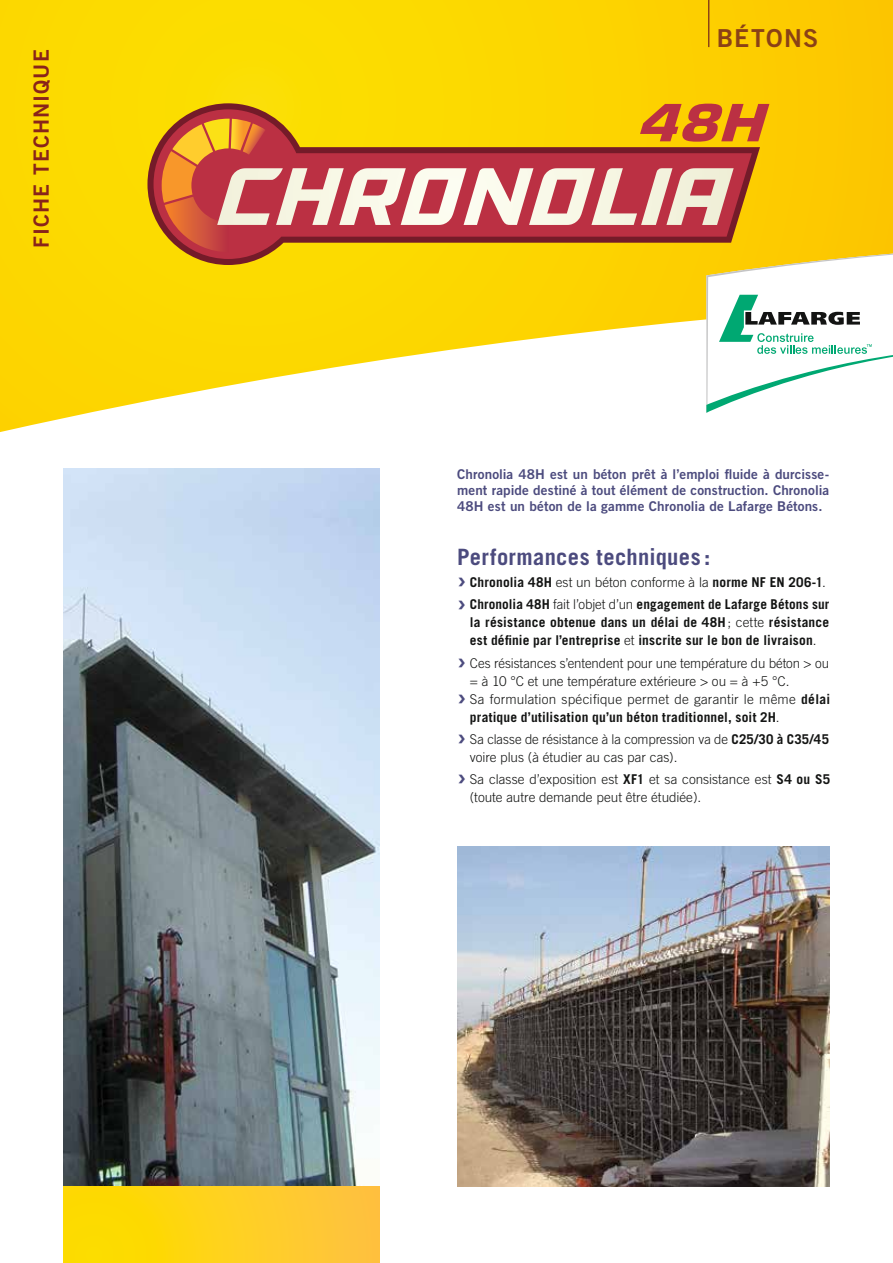
<style>
.page{position:relative;width:893px;height:1263px;background:#fff}
.page>*{position:absolute;margin:0;border:0;box-sizing:border-box;transform-origin:0 0}
.t1{font:24.75px "Trade Gothic Bold Two";letter-spacing:.055em;color:#6e1f1c}
.t2{font:700 22.5px "Trade Gothic";letter-spacing:.015em;color:#4c4b7e}
.t3{font:21px "Trade Gothic Bold Two";letter-spacing:.05em;color:#89241a}
.t4{font:300 13.5px/18px "Trade Gothic";color:#131413}
.t5{font:700 13.5px/22.2px "Trade Gothic";letter-spacing:.015em;color:#131413}
.t6{font:13.5px/16.2px "Trade Gothic Bold Two";letter-spacing:.01em;color:#4c4b7e;text-align:justify}
.s1{font-family:"Trade Gothic Bold Two";font-weight:400;font-size:27px;color:#4c4b7e}
.s2{font-weight:300}
.s3{font-weight:700}
</style>
<div class="page">
<img style="left:64px;top:468px;width:316px;height:718px">
<svg style="left:0;top:0;width:893px;height:432px;background:#fbd91b"></svg>
<hr style="left:708px;top:0;width:1px;height:47px;background:#6e1f1c">
<img style="left:457px;top:846px;width:372px;height:340px">
<div style="left:64px;top:1186px;width:316px;height:77px;background:linear-gradient(to right,#fddf00,#ffc243)"></div>
<svg style="left:162px;top:104px;width:731px;height:309px"></svg>
<h3 class="t3" style="left:28px;top:248px;width:200px;rotate:-90deg">FICHE TECHNIQUE</h3>
<h1 class="t1" style="left:716px;top:23px;width:103px">BÉTONS</h1>
<p class="t6" style="left:457px;top:466px;width:374px">Chronolia 48H est un béton prêt à l’emploi fluide à durcisse&shy;ment rapide destiné à tout élément de construction. Chronolia 48H est un béton de la gamme Chronolia de Lafarge Bétons.</p>
<h2 class="t2" style="left:457px;top:543px;width:255px">Performances techniques:</h2>
<p class="t5" style="left:457px;top:571px;width:374px"><span class="s1">›</span> Chronolia 48H <span class="s2">est un béton conforme à la</span> norme NF EN 206-1<span class="s2">. </span><span class="s1">›</span> Chronolia 48H <span class="s2">fait l’objet d’un</span> engagement de Lafarge Bétons sur</p>
<p class="t5" style="left:470px;top:613px;width:361px;line-height:18px">la résistance obtenue dans un délai de 48H<span class="s2">; cette</span> résistance est définie par l’entreprise <span class="s2">et</span> inscrite sur le bon de livraison<span class="s2">.</span></p>
<p class="t4" style="left:457px;top:654px;width:373px"><span class="s1">›</span> Ces résistances s’entendent pour une température du béton &gt; ou</p>
<p class="t4" style="left:470px;top:672px;width:321px">= à 10 °C et une température extérieure &gt; ou = à +5 °C.</p>
<p class="t4" style="left:457px;top:690px;width:375px"><span class="s1">›</span> Sa formulation spécifique permet de garantir le même <span class="s3">délai</span></p>
<p class="t5" style="left:470px;top:705px;width:311px">pratique d’utilisation qu’un béton traditionnel, soit 2H<span class="s2">.</span></p>
<p class="t4" style="left:470px;top:730px;width:361px;text-indent:-13px"><span class="s1">›</span> Sa classe de résistance à la compression va de <span class="s3">C25/30 à C35/45 </span>voire plus (à étudier au cas par cas).</p>
<p class="t4" style="left:470px;top:770px;width:362px;text-indent:-13px"><span class="s1">›</span> Sa classe d’exposition est <span class="s3">XF1</span> et sa consistance est <span class="s3">S4 ou S5 </span>(toute autre demande peut être étudiée).</p>
</div>
